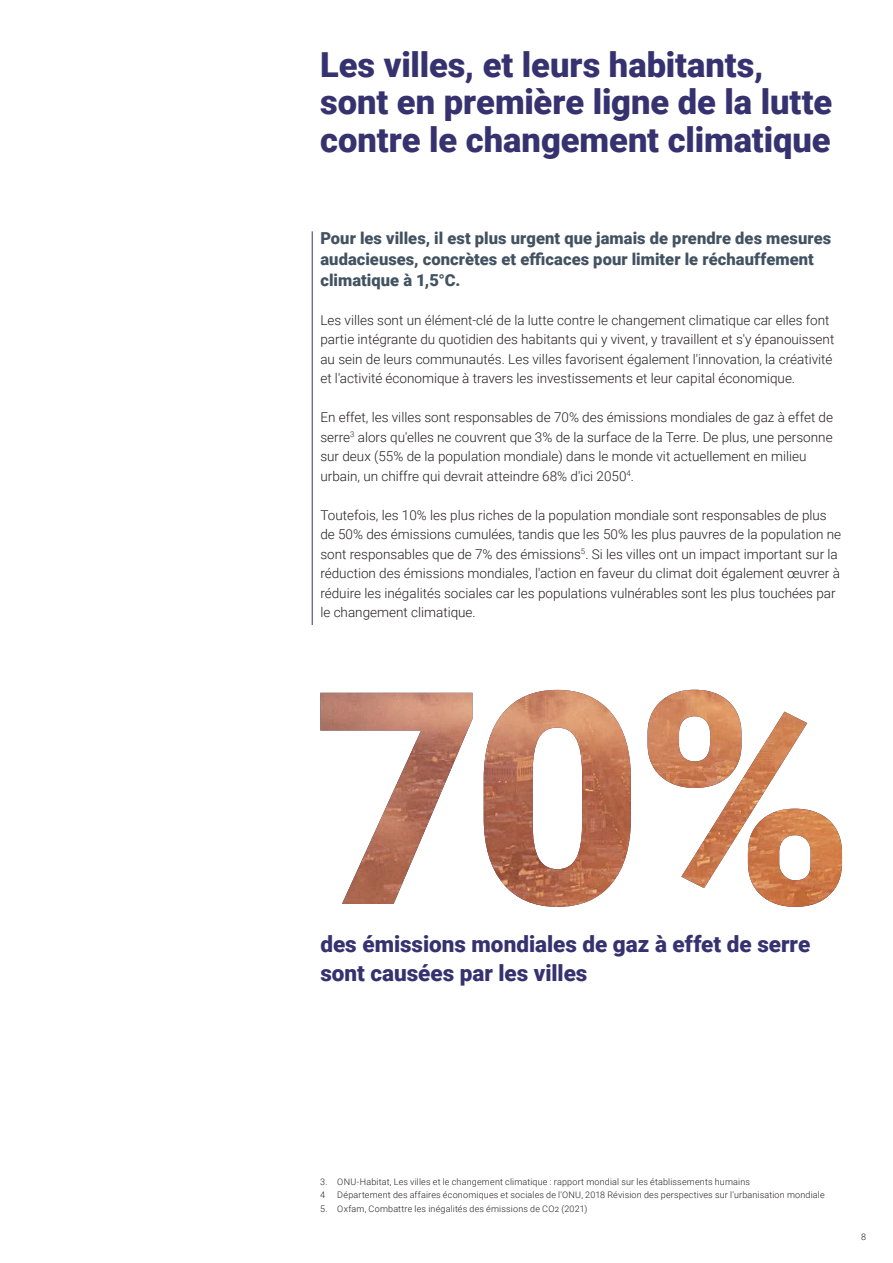
<style>
.page{position:relative;width:893px;height:1263px;background:#fff}
.page>*{position:absolute;margin:0;border:0;box-sizing:border-box;transform-origin:0 0}
.t1{font:900 34.5px/37.5px "Roboto";letter-spacing:-.005em;color:#36326f}
.t2{font:900 22.5px/28.5px "Roboto";color:#36326f}
.Lead{font:900 16.5px/21px "Roboto";letter-spacing:.005em;color:#425261}
.Body{font:300 13.5px/19.5px "Roboto";color:#231f20}
.Footnote{font:300 9px "Roboto";letter-spacing:.02em;color:#231f20}
</style>
<div class="page">
<hr style="left:312px;top:231px;width:1px;height:394px;background:#36326f">
<img style="left:320px;top:690px;width:522px;height:217px">
<h1 class="t1" style="left:320px;top:44px;width:513px">Les villes, et leurs habitants, sont en première ligne de la lutte contre le changement climatique</h1>
<p class="Lead" style="left:320px;top:227px;width:512px">Pour les villes, il est plus urgent que jamais de prendre des mesures audacieuses, concrètes et efficaces pour limiter le réchauffement climatique à 1,5°C.</p>
<p class="Body" style="left:320px;top:310px;width:515px">Les villes sont un élément-clé de la lutte contre le changement climatique car elles font partie intégrante du quotidien des habitants qui y vivent, y travaillent et s'y épanouissent au sein de leurs communautés. Les villes favorisent également l'innovation, la créativité et l'activité économique à travers les investissements et leur capital économique.</p>
<p class="Body" style="left:320px;top:407px;width:514px">En effet, les villes sont responsables de 70% des émissions mondiales de gaz à effet de serre<sup>3</sup> alors qu'elles ne couvrent que 3% de la surface de la Terre. De plus, une personne sur deux (55% de la population mondiale) dans le monde vit actuellement en milieu urbain, un chiffre qui devrait atteindre 68% d'ici 2050<sup>4</sup>.</p>
<p class="Body" style="left:320px;top:505px;width:522px">Toutefois, les 10% les plus riches de la population mondiale sont responsables de plus de 50% des émissions cumulées, tandis que les 50% les plus pauvres de la population ne sont responsables que de 7% des émissions<sup>5</sup>. Si les villes ont un impact important sur la réduction des émissions mondiales, l'action en faveur du climat doit également œuvrer à réduire les inégalités sociales car les populations vulnérables sont les plus touchées par le changement climatique.</p>
<h2 class="t2" style="left:320px;top:929px;width:491px">des émissions mondiales de gaz à effet de serre sont causées par les villes</h2>
<p class="Footnote" style="left:320px;top:1175px;width:431px">3. ONU-Habitat, Les villes et le changement climatique : rapport mondial sur les établissements humains</p>
<p class="Footnote" style="left:320px;top:1189px;width:6px">4</p>
<p class="Footnote" style="left:337px;top:1189px;width:489px">Département des affaires économiques et sociales de l'ONU, 2018 Révision des perspectives sur l'urbanisation mondiale</p>
<p class="Footnote" style="left:320px;top:1202px;width:269px">5. Oxfam, Combattre les inégalités des émissions de CO2 (2021)</p>
<p class="Footnote" style="left:861px;top:1230px;width:6px">8</p>
</div>
